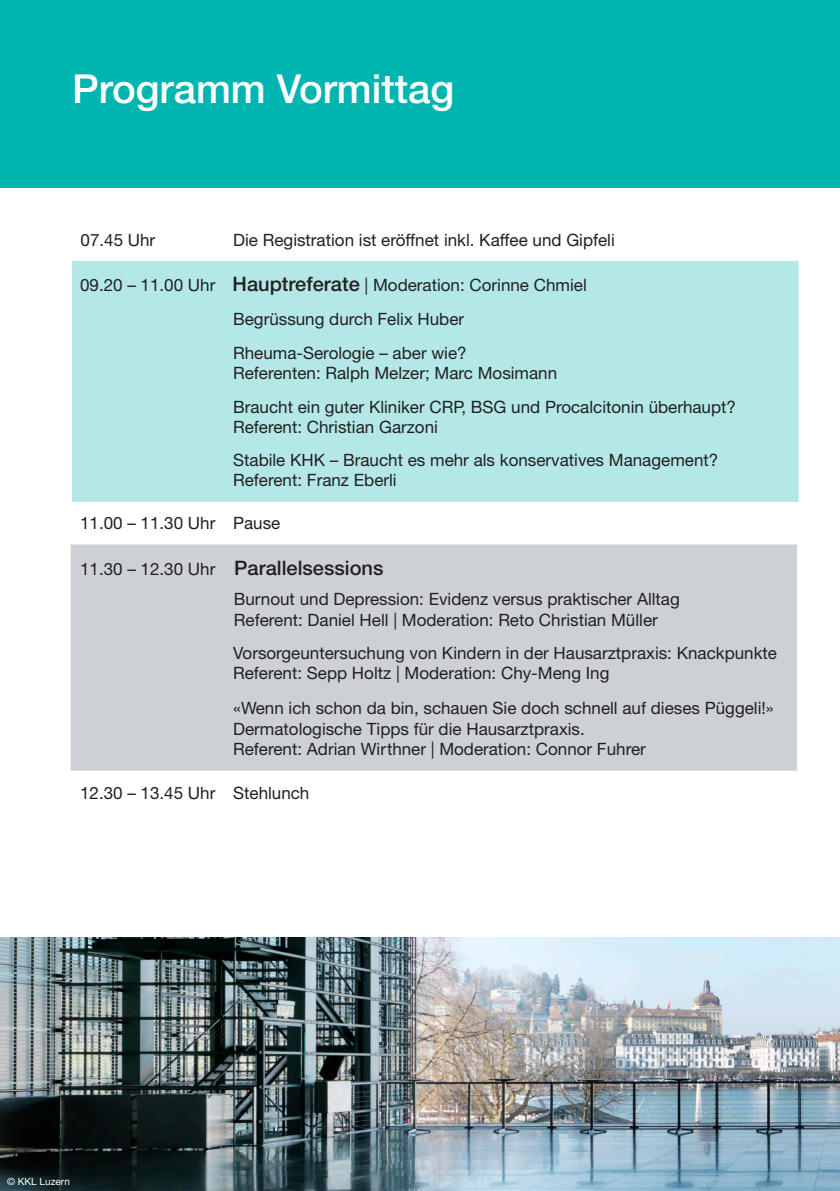
<style>
.page{position:relative;width:840px;height:1191px;background:#fff}
.page>*{position:absolute;margin:0;border:0;box-sizing:border-box;transform-origin:0 0}
.t1{font:500 40px "Helvetica Neue";color:#fff}
.t2{font:500 20px "Helvetica Neue";color:#231f20}
.t3{font:17px/20.4px "Helvetica Neue LT Std";color:#231f20}
.t4{font:10px "Helvetica Neue LT Std";color:#fff}
.s1{font-family:"Helvetica Neue";font-weight:500;font-size:20px}
.s2{font-family:"Helvetica Neue LT Std";font-weight:400;font-size:17px}
</style>
<div class="page">
<div style="left:0;top:0;width:839px;height:187px;background:#00b5af"></div>
<img style="left:0;top:937px;width:839px;height:254px">
<div style="left:71px;top:544px;width:725px;height:226px;background:#cdd1d6"></div>
<div style="left:72px;top:261px;width:726px;height:241px;background:#b3e8e7"></div>
<h1 class="t1" style="left:72px;top:65px;width:383px">Programm Vormittag</h1>
<p class="t3" style="left:233px;top:230px;width:383px">Die Registration ist eröffnet inkl. Kaffee und Gipfeli</p>
<p class="t3" style="left:233px;top:267px;width:355px;line-height:34px;text-indent:-153px">09.20 – 11.00 Uhr <span class="s1">Hauptreferate</span> | Moderation: Corinne Chmiel<br>Begrüssung durch Felix Huber<br>Rheuma-Serologie – aber wie?</p>
<p class="t3" style="left:233px;top:356px;width:504px;line-height:33.4px">Referenten: Ralph Melzer; Marc Mosimann<br>Braucht ein guter Kliniker CRP, BSG und Procalcitonin überhaupt?</p>
<p class="t3" style="left:233px;top:410px;width:486px;line-height:32.8px">Referent: Christian Garzoni<br>Stabile KHK – Braucht es mehr als konservatives Management?</p>
<p class="t3" style="left:233px;top:470px;width:165px">Referent: Franz Eberli</p>
<p class="t3" style="left:80px;top:513px;width:202px">11.00 – 11.30 Uhr Pause</p>
<p class="t2" style="left:80px;top:556px;width:305px"><span class="s2">11.30 – 12.30 Uhr</span> Parallelsessions</p>
<p class="t3" style="left:234px;top:589px;width:447px">Burnout und Depression: Evidenz versus praktischer Alltag<br>Referent: Daniel Hell | Moderation: Reto Christian Müller</p>
<p class="t3" style="left:233px;top:642px;width:545px">Vorsorgeuntersuchung von Kindern in der Hausarztpraxis: Knackpunkte<br>Referent: Sepp Holtz | Moderation: Chy-Meng Ing</p>
<p class="t3" style="left:233px;top:698px;width:542px">«Wenn ich schon da bin, schauen Sie doch schnell auf dieses Püggeli!»<br>Dermatologische Tipps für die Hausarztpraxis.<br>Referent: Adrian Wirthner | Moderation: Connor Fuhrer</p>
<p class="t3" style="left:80px;top:783px;width:231px">12.30 – 13.45 Uhr Stehlunch</p>
<p class="t3" style="left:81px;top:230px;width:76px">07.45 Uhr</p>
<p class="t4" style="left:7px;top:1175px;width:64px">© KKL Luzern</p>
</div>
